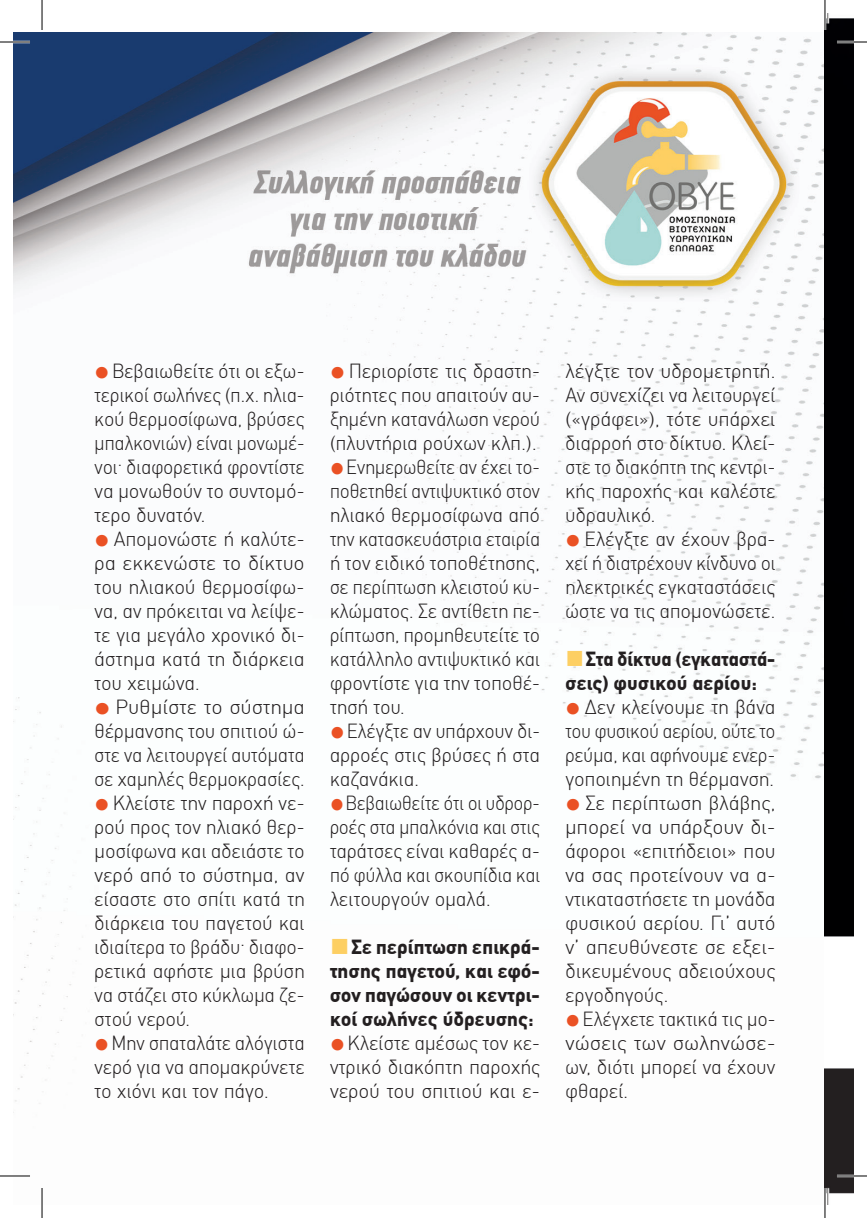
<style>
.page{position:relative;width:867px;height:1218px;background:#fff}
.page>*{position:absolute;margin:0;border:0;box-sizing:border-box;transform-origin:0 0}
.ΚΕΙΜΕΝΟ_FIRST{font:300 20px/24px "CF Din";letter-spacing:.015em;color:#231f20;text-align:justify}
.ΚΕΙΜΕΝΟ_FIRST-2{font:300 20px/24px "CF Din";letter-spacing:.015em;color:#231f20;text-align:justify;scale:.95 1}
.ΚΕΙΜΕΝΟ_FIRST-3{font:700 20px/24px "CF Din";letter-spacing:.015em;color:#231f20;text-align:justify}
.ΚΕΙΜΕΝΟ_FIRST-4{font:300 20px/24px "CF Din";letter-spacing:.015em;color:#231f20;text-align:justify;scale:.93 1}
.ΚΕΙΜΕΝΟ_FIRST-5{font:300 20px/24px "CF Din";letter-spacing:.015em;color:#231f20;text-align:justify;scale:1.06 1}
.s1{color:#ea5124}
.s2{color:#fdcf63}
</style>
<div class="page">
<img style="left:14px;top:33px;width:810px;height:1071px">
<img style="left:824px;top:14px;width:29px;height:1190px">
<hr style="left:0;top:41px;width:30px;height:2px;background:#fff">
<hr style="left:836px;top:41px;width:30px;height:2px;background:#fff">
<hr style="left:836px;top:1175px;width:30px;height:2px;background:#fff">
<hr style="left:823px;top:0;width:3px;height:30px;background:#fff">
<hr style="left:823px;top:1188px;width:3px;height:30px;background:#fff">
<hr style="left:0;top:42px;width:30px;height:1px;background:#000">
<hr style="left:836px;top:42px;width:30px;height:1px;background:#000">
<hr style="left:0;top:1176px;width:30px;height:1px;background:#000">
<hr style="left:836px;top:1176px;width:30px;height:1px;background:#000">
<hr style="left:42px;top:0;width:1px;height:30px;background:#000">
<hr style="left:42px;top:1188px;width:1px;height:30px;background:#000">
<hr style="left:824px;top:0;width:1px;height:30px;background:#000">
<hr style="left:824px;top:1188px;width:1px;height:30px;background:#000">
<p class="ΚΕΙΜΕΝΟ_FIRST" style="left:95px;top:359px;width:211px"><span class="s1">●</span>Βεβαιωθείτε ότι οι εξω&shy;τερικοί σωλήνες (π.χ. ηλια&shy;κού θερμοσίφωνα, βρύσες μπαλκονιών) είναι μονωμέ&shy;νοι. διαφορετικά φροντίστε να μονωθούν το συντομό&shy;τερο δυνατόν.</p>
<p class="ΚΕΙΜΕΝΟ_FIRST" style="left:95px;top:527px;width:211px"><span class="s1">●</span> Απομονώστε ή καλύτε&shy;ρα εκκενώστε το δίκτυο του ηλιακού θερμοσίφω&shy;να, αν πρόκειται να λείψε&shy;τε για μεγάλο χρονικό δι&shy;άστημα κατά τη διάρκεια του χειμώνα.</p>
<p class="ΚΕΙΜΕΝΟ_FIRST-5" style="left:95px;top:695px;width:199px"><span class="s1">●</span> Ρυθμίστε το σύστημα θέρμανσης του σπιτιού ώ&shy;στε να λειτουργεί αυτόματα σε χαμηλές θερμοκρασίες.</p>
<p class="ΚΕΙΜΕΝΟ_FIRST" style="left:95px;top:791px;width:211px"><span class="s1">●</span> Κλείστε την παροχή νε&shy;ρού προς τον ηλιακό θερ&shy;μοσίφωνα και αδειάστε το νερό από το σύστημα, αν είσαστε στο σπίτι κατά τη διάρκεια του παγετού και ιδιαίτερα το βράδυ. διαφο&shy;ρετικά αφήστε μια βρύση να στάζει στο κύκλωμα ζε&shy;στού νερού.</p>
<p class="ΚΕΙΜΕΝΟ_FIRST" style="left:95px;top:1031px;width:211px"><span class="s1">●</span>Μην σπαταλάτε αλόγιστα νερό για να απομακρύνετε το χιόνι και τον πάγο.</p>
<p class="ΚΕΙΜΕΝΟ_FIRST" style="left:330px;top:359px;width:211px"><span class="s1">●</span> Περιορίστε τις δραστη&shy;ριότητες που απαιτούν αυ&shy;ξημένη κατανάλωση νερού (πλυντήρια ρούχων κλπ.).</p>
<p class="ΚΕΙΜΕΝΟ_FIRST-2" style="left:330px;top:455px;width:222px"><span class="s1">●</span>Ενημερωθείτε αν έχει το&shy;ποθετηθεί αντιψυκτικό στον ηλιακό θερμοσίφωνα από την κατασκευάστρια εταιρία ή τον ειδικό τοποθέτησης, σε περίπτωση κλειστού κυ&shy;κλώματος. Σε αντίθετη πε&shy;ρίπτωση, προμηθευτείτε το κατάλληλο αντιψυκτικό και φροντίστε για την τοποθέ&shy;τησή του.</p>
<p class="ΚΕΙΜΕΝΟ_FIRST" style="left:330px;top:719px;width:211px"><span class="s1">●</span>Ελέγξτε αν υπάρχουν δι&shy;αρροές στις βρύσες ή στα καζανάκια.</p>
<p class="ΚΕΙΜΕΝΟ_FIRST-4" style="left:330px;top:791px;width:227px"><span class="s1">●</span>Βεβαιωθείτε ότι οι υδρορ&shy;ροές στα μπαλκόνια και στις ταράτσες είναι καθαρές α&shy;πό φύλλα και σκουπίδια και λειτουργούν ομαλά.</p>
<p class="ΚΕΙΜΕΝΟ_FIRST-3" style="left:330px;top:935px;width:211px"><span class="s2">■</span>Σε περίπτωση επικρά&shy;τησης παγετού, και εφό&shy;σον παγώσουν οι κεντρι&shy;κοί σωλήνες ύδρευσης:</p>
<p class="ΚΕΙΜΕΝΟ_FIRST" style="left:330px;top:1031px;width:211px"><span class="s1">●</span>Κλείστε αμέσως τον κε&shy;ντρικό διακόπτη παροχής νερού του σπιτιού και ε-</p>
<p class="ΚΕΙΜΕΝΟ_FIRST" style="left:565px;top:359px;width:211px">λέγξτε τον υδρομετρητή.<br>Αν συνεχίζει να λειτουργεί («γράφει»), τότε υπάρχει διαρροή στο δίκτυο. Κλεί&shy;στε το διακόπτη της κεντρι&shy;κής παροχής και καλέστε υδραυλικό.</p>
<p class="ΚΕΙΜΕΝΟ_FIRST" style="left:565px;top:527px;width:211px"><span class="s1">●</span> Ελέγξτε αν έχουν βρα&shy;χεί ή διατρέχουν κίνδυνο οι ηλεκτρικές εγκαταστάσεις ώστε να τις απομονώσετε.</p>
<p class="ΚΕΙΜΕΝΟ_FIRST-3" style="left:565px;top:647px;width:211px"><span class="s2">■</span>Στα δίκτυα (εγκαταστά-</p>
<p class="ΚΕΙΜΕΝΟ_FIRST-3" style="left:565px;top:671px;width:193px">σεις) φυσικού αερίου:</p>
<p class="ΚΕΙΜΕΝΟ_FIRST" style="left:565px;top:695px;width:211px"><span class="s1">●</span> Δεν κλείνουμε τη βάνα του φυσικού αερίου, ούτε το ρεύμα, και αφήνουμε ενερ&shy;γοποιημένη τη θέρμανση.</p>
<p class="ΚΕΙΜΕΝΟ_FIRST" style="left:565px;top:791px;width:211px"><span class="s1">●</span> Σε περίπτωση βλάβης, μπορεί να υπάρξουν δι&shy;άφοροι «επιτήδειοι» που να σας προτείνουν να α&shy;ντικαταστήσετε τη μονάδα φυσικού αερίου. Γι’ αυτό ν’ απευθύνεστε σε εξει&shy;δικευμένους αδειούχους εργοδηγούς.</p>
<p class="ΚΕΙΜΕΝΟ_FIRST" style="left:565px;top:1007px;width:211px"><span class="s1">●</span>Ελέγχετε τακτικά τις μο&shy;νώσεις των σωληνώσε&shy;ων, διότι μπορεί να έχουν φθαρεί.</p>
</div>
